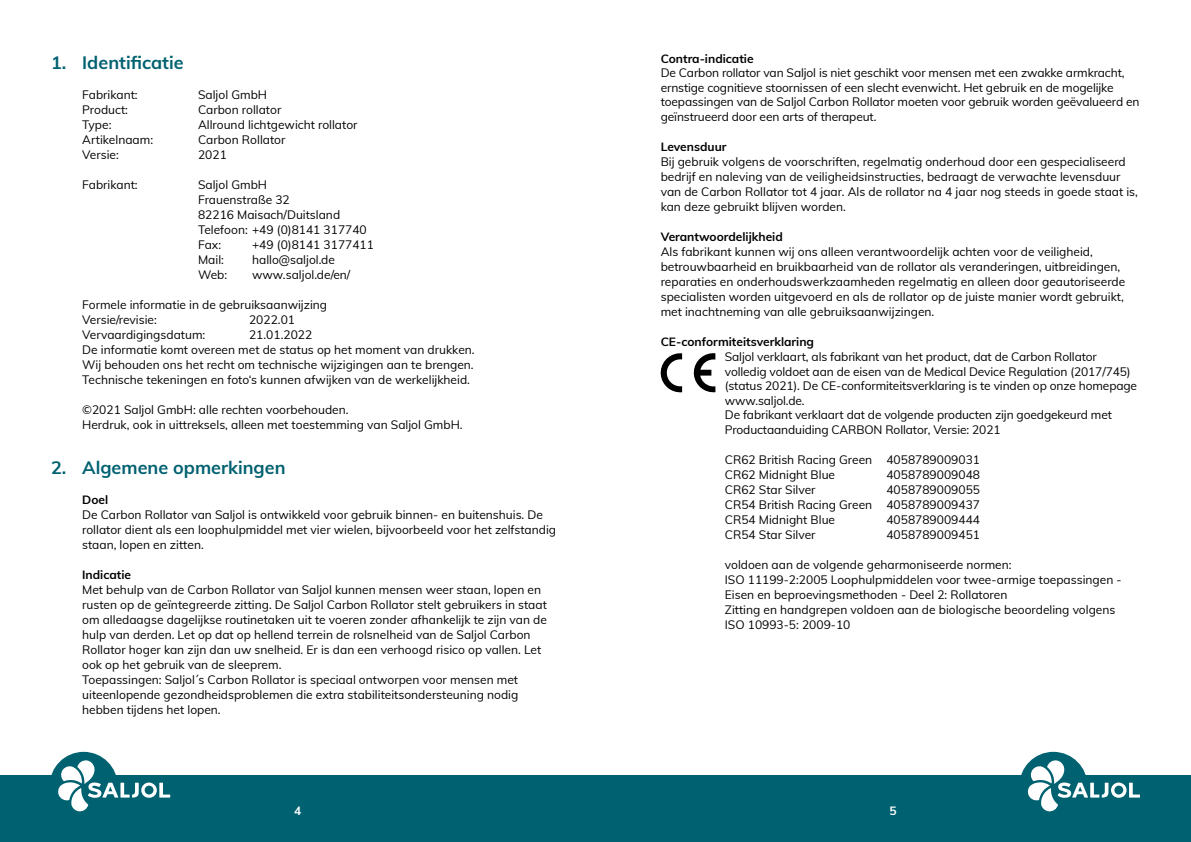
<style>
.page{position:relative;width:1191px;height:842px;background:#fff}
.page>*{position:absolute;margin:0;border:0;box-sizing:border-box;transform-origin:0 0}
.t1{font:700 18px "Muli";color:#006170}
.t2{font:12px/15px "Muli";color:#000}
.t3{font:700 12px "Muli";color:#000}
.t4{font:700 12px "Muli";color:#fff}
</style>
<div class="page">
<div style="left:0;top:774px;width:1191px;height:68px;background:#006170"></div>
<div style="left:50px;top:752px;width:68px;height:68px;background:#006170;border-radius:50%"></div>
<svg style="left:57px;top:760px;width:113px;height:52px"></svg>
<div style="left:1019px;top:752px;width:68px;height:68px;background:#006170;border-radius:50%"></div>
<svg style="left:1027px;top:760px;width:113px;height:52px"></svg>
<svg style="left:660px;top:353px;width:22px;height:40px"></svg>
<svg style="left:693px;top:353px;width:22px;height:40px"></svg>
<h1 class="t1" style="left:51px;top:49px;width:134px">1. Identificatie</h1>
<p class="t2" style="left:82px;top:87px;width:57px">Fabrikant:</p>
<p class="t2" style="left:198px;top:87px;width:70px">Saljol GmbH</p>
<p class="t2" style="left:82px;top:102px;width:47px">Product:</p>
<p class="t2" style="left:198px;top:102px;width:85px">Carbon rollator</p>
<p class="t2" style="left:82px;top:117px;width:31px">Type:</p>
<p class="t2" style="left:198px;top:117px;width:161px">Allround lichtgewicht rollator</p>
<p class="t2" style="left:82px;top:132px;width:72px">Artikelnaam:</p>
<p class="t2" style="left:198px;top:132px;width:89px">Carbon Rollator</p>
<p class="t2" style="left:82px;top:147px;width:38px">Versie:</p>
<p class="t2" style="left:198px;top:147px;width:30px">2021</p>
<p class="t2" style="left:82px;top:177px;width:57px">Fabrikant:</p>
<p class="t2" style="left:198px;top:177px;width:170px">Saljol GmbH<br>Frauenstraße 32<br>82216 Maisach/Duitsland<br>Telefoon: +49 (0)8141 317740<br>Fax:</p>
<p class="t2" style="left:252px;top:237px;width:123px">+49 (0)8141 3177411</p>
<p class="t2" style="left:198px;top:252px;width:27px">Mail:</p>
<p class="t2" style="left:252px;top:252px;width:84px">hallo@saljol.de</p>
<p class="t2" style="left:198px;top:267px;width:31px">Web:</p>
<p class="t2" style="left:252px;top:267px;width:100px">www.saljol.de/en/</p>
<p class="t2" style="left:82px;top:297px;width:246px">Formele informatie in de gebruiksaanwijzing<br>Versie/revisie:</p>
<p class="t2" style="left:249px;top:312px;width:47px">2022.01</p>
<p class="t2" style="left:82px;top:327px;width:125px">Vervaardigingsdatum:</p>
<p class="t2" style="left:82px;top:327px;width:394px;text-align:center">21.01.2022<br>De informatie komt overeen met de status op het moment van drukken.<br>Wij behouden ons het recht om technische wijzigingen aan te brengen.<br>Technische tekeningen en foto‘s kunnen afwijken van de werkelijkheid.</p>
<p class="t2" style="left:82px;top:402px;width:382px">©2021 Saljol GmbH: alle rechten voorbehouden.<br>Herdruk, ook in uittreksels, alleen met toestemming van Saljol GmbH.</p>
<h1 class="t1" style="left:51px;top:454px;width:236px">2. Algemene opmerkingen</h1>
<p class="t3" style="left:82px;top:491px;width:27px">Doel</p>
<p class="t2" style="left:82px;top:506px;width:475px">De Carbon Rollator van Saljol is ontwikkeld voor gebruik binnen- en buitenshuis. De rollator dient als een loophulpmiddel met vier wielen, bijvoorbeeld voor het zelfstandig staan, lopen en zitten.</p>
<p class="t3" style="left:82px;top:566px;width:50px">Indicatie</p>
<p class="t2" style="left:82px;top:581px;width:466px">Met behulp van de Carbon Rollator van Saljol kunnen mensen weer staan, lopen en rusten op de geïntegreerde zitting. De Saljol Carbon Rollator stelt gebruikers in staat om alledaagse dagelijkse routinetaken uit te voeren zonder afhankelijk te zijn van de hulp van derden. Let op dat op hellend terrein de rolsnelheid van de Saljol Carbon Rollator hoger kan zijn dan uw snelheid. Er is dan een verhoogd risico op vallen. Let ook op het gebruik van de sleeprem.<br>Toepassingen: Saljol´s Carbon Rollator is speciaal ontworpen voor mensen met uiteenlopende gezondheidsproblemen die extra stabiliteitsondersteuning nodig hebben tijdens het lopen.</p>
<p class="t3" style="left:660px;top:50px;width:94px">Contra-indicatie</p>
<p class="t2" style="left:660px;top:65px;width:480px;line-height:14.6px">De Carbon rollator van Saljol is niet geschikt voor mensen met een zwakke armkracht, ernstige cognitieve stoornissen of een slecht evenwicht. Het gebruik en de mogelijke toepassingen van de Saljol Carbon Rollator moeten voor gebruik worden geëvalueerd en geïnstrueerd door een arts of therapeut.</p>
<p class="t3" style="left:660px;top:138px;width:67px">Levensduur</p>
<p class="t2" style="left:660px;top:154px;width:479px">Bij gebruik volgens de voorschriften, regelmatig onderhoud door een gespecialiseerd bedrijf en naleving van de veiligheidsinstructies, bedraagt de verwachte levensduur van de Carbon Rollator tot 4 jaar. Als de rollator na 4 jaar nog steeds in goede staat is, kan deze gebruikt blijven worden.</p>
<p class="t3" style="left:660px;top:228px;width:124px">Verantwoordelijkheid</p>
<p class="t2" style="left:660px;top:244px;width:466px">Als fabrikant kunnen wij ons alleen verantwoordelijk achten voor de veiligheid, betrouwbaarheid en bruikbaarheid van de rollator als veranderingen, uitbreidingen, reparaties en onderhoudswerkzaamheden regelmatig en alleen door geautoriseerde specialisten worden uitgevoerd en als de rollator op de juiste manier wordt gebruikt, met inachtneming van alle gebruiksaanwijzingen.</p>
<p class="t3" style="left:660px;top:333px;width:155px">CE-conformiteitsverklaring</p>
<p class="t2" style="left:725px;top:349px;width:414px;line-height:14.5px">Saljol verklaart, als fabrikant van het product, dat de Carbon Rollator volledig voldoet aan de eisen van de Medical Device Regulation (2017/745) (status 2021). De CE-conformiteitsverklaring is te vinden op onze homepage www.saljol.de.<br>De fabrikant verklaart dat de volgende producten zijn goedgekeurd met Productaanduiding CARBON Rollator, Versie: 2021</p>
<p class="t2" style="left:725px;top:451px;width:257px">CR62 British Racing Green 4058789009031<br>CR62 Midnight Blue</p>
<p class="t2" style="left:886px;top:466px;width:95px">4058789009048</p>
<p class="t2" style="left:725px;top:481px;width:92px">CR62 Star Silver</p>
<p class="t2" style="left:725px;top:481px;width:257px;text-align:justify;text-indent:162px">4058789009055<br>CR54 British Racing Green 4058789009437<br>CR54 Midnight Blue</p>
<p class="t2" style="left:886px;top:511px;width:95px">4058789009444</p>
<p class="t2" style="left:725px;top:526px;width:92px">CR54 Star Silver</p>
<p class="t2" style="left:886px;top:526px;width:95px">4058789009451</p>
<p class="t2" style="left:725px;top:556px;width:398px">voldoen aan de volgende geharmoniseerde normen:<br>ISO 11199-2:2005 Loophulpmiddelen voor twee-armige toepassingen - Eisen en beproevingsmethoden - Deel 2: Rollatoren<br>Zitting en handgrepen voldoen aan de biologische beoordeling volgens ISO 10993-5: 2009-10</p>
<p class="t4" style="left:294px;top:802px;width:9px">4</p>
<p class="t4" style="left:889px;top:802px;width:9px">5</p>
</div>
